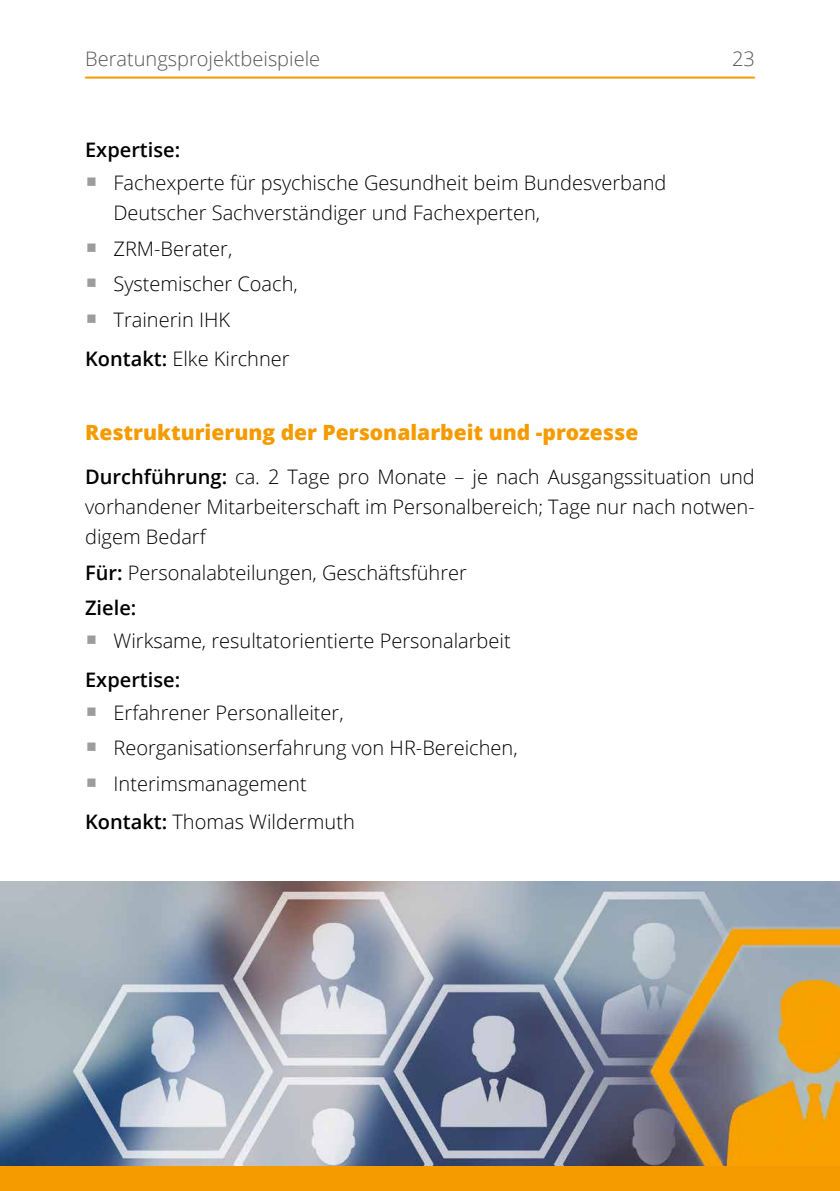
<style>
.page{position:relative;width:840px;height:1191px;background:#fff}
.page>*{position:absolute;margin:0;border:0;box-sizing:border-box;transform-origin:0 0}
.t1{font:800 21px "Open Sans";color:#f59b00}
.t2{font:300 20px/35.6px "Open Sans";color:#000}
.t3{font:300 20px "Open Sans";color:#565655}
.t4{font:600 20px "Open Sans";color:#000}
.s1{font-weight:600}
</style>
<div class="page">
<hr style="left:85px;top:77px;width:669px;height:2px;background:#f59b00">
<div style="left:0;top:1165px;width:839px;height:26px;background:#f59b00"></div>
<img style="left:0;top:882px;width:839px;height:283px">
<p class="t3" style="left:85px;top:45px;width:236px">Beratungsprojektbeispiele</p>
<p class="t3" style="left:731px;top:45px;width:24px">23</p>
<p class="t4" style="left:85px;top:136px;width:96px">Expertise:</p>
<p class="t2" style="left:113px;top:167px;width:554px;line-height:30px">Fachexperte für psychische Gesundheit beim Bundesverband<br>Deutscher Sachverständiger und Fachexperten,</p>
<p class="t2" style="left:113px;top:230px;width:186px">ZRM-Berater,<br>Systemischer Coach,<br>Trainerin IHK</p>
<p class="t2" style="left:85px;top:340px;width:206px"><span class="s1">Kontakt:</span> Elke Kirchner</p>
<p class="t1" style="left:85px;top:416px;width:554px">Restrukturierung der Personalarbeit und -prozesse</p>
<p class="t2" style="left:85px;top:461px;width:670px;line-height:30px;text-align:justify"><span class="s1">Durchführung:</span> ca. 2 Tage pro Monate – je nach Ausgangssituation und vorhandener Mitarbeiterschaft im Personalbereich; Tage nur nach notwen&shy;digem Bedarf</p>
<p class="t2" style="left:85px;top:554px;width:383px"><span class="s1">Für:</span> Personalabteilungen, Geschäftsführer<br><span class="s1">Ziele:</span></p>
<p class="t2" style="left:113px;top:622px;width:398px">Wirksame, resultatorientierte Personalarbeit</p>
<p class="t4" style="left:85px;top:665px;width:96px">Expertise:</p>
<p class="t2" style="left:113px;top:694px;width:405px">Erfahrener Personalleiter,<br>Reorganisationserfahrung von HR-Bereichen,<br>Interimsmanagement</p>
<p class="t2" style="left:85px;top:803px;width:271px"><span class="s1">Kontakt:</span> Thomas Wildermuth</p>
</div>
